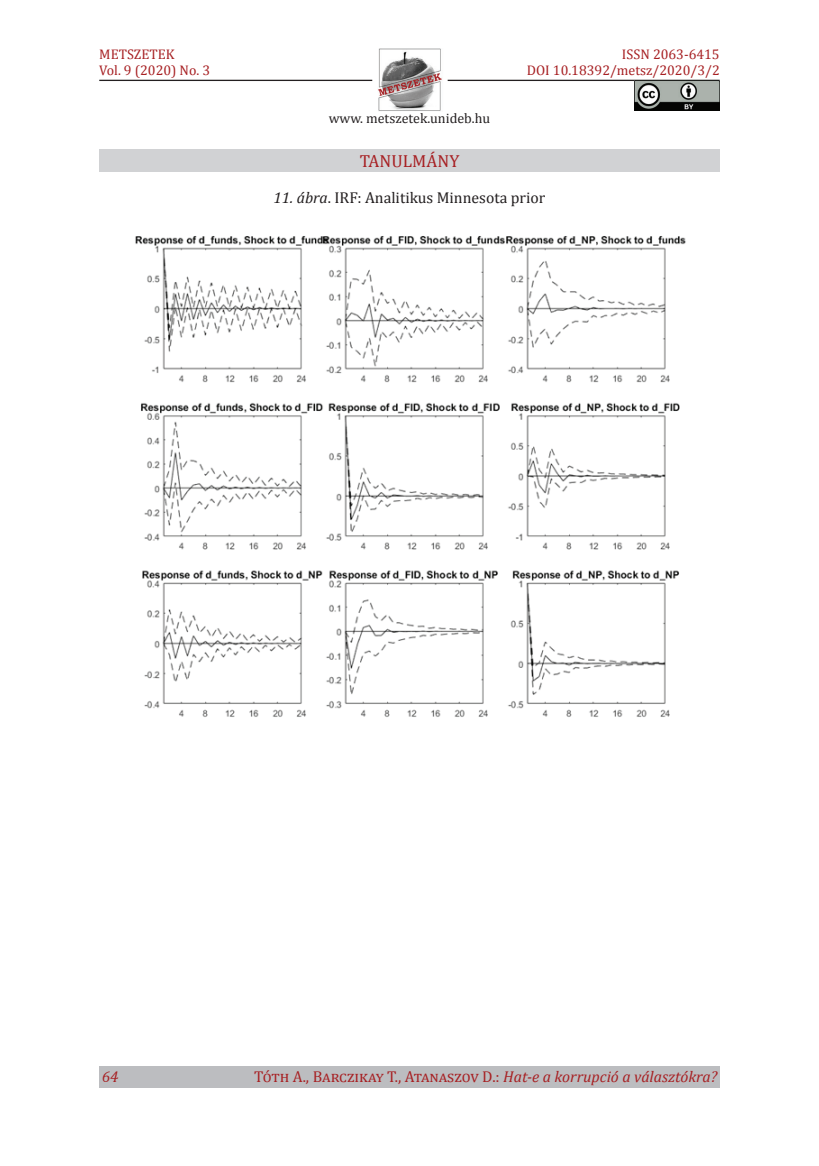
<style>
.page{position:relative;width:819px;height:1166px;background:#fff}
.page>*{position:absolute;margin:0;border:0;box-sizing:border-box;transform-origin:0 0}
.t1{font:17.5px "Cambria";color:#a72023}
.t2{font:15.75px "Cambria";color:#a72023}
.t3{font:15.75px "Cambria";color:#231f20}
.t4{font:italic 15.75px "Cambria";color:#a72023}
.t5{font:14px/15.8px "Cambria";color:#a72023}
.t6{font:14px "Cambria";color:#231f20}
.s1{font-style:italic}
</style>
<div class="page">
<img style="left:378px;top:48px;width:64px;height:63px">
<hr style="left:99px;top:80px;width:273px;height:1px;background:#231f20">
<hr style="left:447px;top:80px;width:272px;height:1px;background:#231f20">
<div style="left:99px;top:1067px;width:620px;height:21px;background:#bcbdc0"></div>
<div style="left:99px;top:149px;width:620px;height:22px;background:#d1d2d4"></div>
<img style="left:635px;top:81px;width:84px;height:29px">
<img style="left:135px;top:236px;width:551px;height:481px">
<p class="t5" style="left:99px;top:46px;width:112px">METSZETEK<br>Vol. 9 (2020) No. 3</p>
<p class="t5" style="left:527px;top:46px;width:194px;text-align:right">ISSN 2063-6415<br>Doi 10.18392/metsz/2020/3/2</p>
<p class="t6" style="left:328px;top:110px;width:163px">www. metszetek.unideb.hu</p>
<p class="t1" style="left:359px;top:150px;width:101px">tanulmány</p>
<p class="t3" style="left:273px;top:189px;width:273px"><span class="s1">11. ábra</span>. IRF: Analitikus Minnesota prior</p>
<p class="t4" style="left:102px;top:1065px;width:18px">64</p>
<p class="t2" style="left:254px;top:1067px;width:464px">Tóth A., Barczikay T., Atanaszov D.: <span class="s1">Hat-e a korrupció a választókra?</span></p>
</div>
